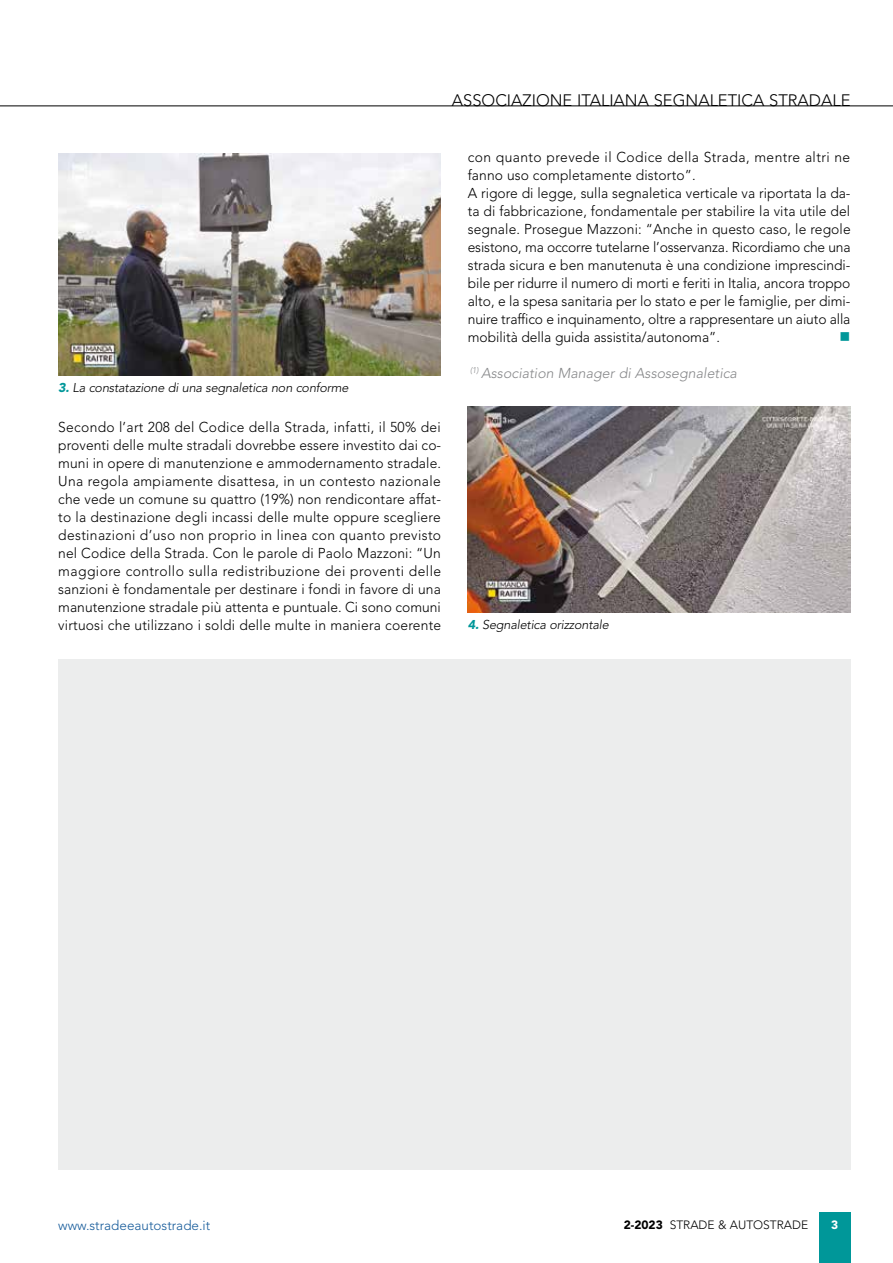
<style>
.page{position:relative;width:893px;height:1263px;background:#fff}
.page>*{position:absolute;margin:0;border:0;box-sizing:border-box;transform-origin:0 0}
.t1{font:300 16.5px "Avenir";color:#000}
.t2{font:15px "Wingdings";color:#009799}
.t3{font:300 14.25px/18px "Avenir";color:#000;text-align:justify}
.t4{font:italic 300 14.25px "Avenir";color:#87888a}
.t5{font:300 13.5px "Avenir";color:#165b9a}
.t6{font:italic 300 12.75px "Avenir";letter-spacing:-.015em;color:#000}
.t7{font:300 12px "Avenir";color:#000}
.t8{font:900 12px "Avenir";color:#fff}
.s1{font-weight:900;color:#009799}
.s2{font-weight:900}
</style>
<div class="page">
<hr style="left:0;top:106px;width:893px;height:1px;background:#000">
<div style="left:819px;top:1212px;width:31px;height:51px;background:#009799"></div>
<img style="left:58px;top:153px;width:383px;height:223px">
<img style="left:468px;top:406px;width:382px;height:206px">
<div style="left:58px;top:659px;width:792px;height:511px;background:#eceded"></div>
<p class="t1" style="left:452px;top:90px;width:400px">ASSOCIAZIONE ITALIANA SEGNALETICA STRADALE</p>
<p class="t6" style="left:58px;top:380px;width:292px"><span class="s1">3.</span> La constatazione di una segnaletica non conforme</p>
<p class="t3" style="left:58px;top:418px;width:384px">Secondo l’art 208 del Codice della Strada, infatti, il 50% dei proventi delle multe stradali dovrebbe essere investito dai co&shy;muni in opere di manutenzione e ammodernamento stradale.<br>Una regola ampiamente disattesa, in un contesto nazionale che vede un comune su quattro (19%) non rendicontare affat&shy;to la destinazione degli incassi delle multe oppure scegliere destinazioni d’uso non proprio in linea con quanto previsto nel Codice della Strada. Con le parole di Paolo Mazzoni: “Un maggiore controllo sulla redistribuzione dei proventi delle sanzioni è fondamentale per destinare i fondi in favore di una manutenzione stradale più attenta e puntuale. Ci sono comuni virtuosi che utilizzano i soldi delle multe in maniera coerente</p>
<p class="t3" style="left:468px;top:148px;width:384px;text-align:left">con quanto prevede il Codice della Strada, mentre altri ne fanno uso completamente distorto”.<br>A rigore di legge, sulla segnaletica verticale va riportata la da&shy;ta di fabbricazione, fondamentale per stabilire la vita utile del segnale. Prosegue Mazzoni: “Anche in questo caso, le regole esistono, ma occorre tutelarne l’osservanza. Ricordiamo che una strada sicura e ben manutenuta è una condizione imprescindi&shy;bile per ridurre il numero di morti e feriti in Italia, ancora troppo alto, e la spesa sanitaria per lo stato e per le famiglie, per dimi&shy;nuire traffico e inquinamento, oltre a rappresentare un aiuto alla mobilità della guida assistita/autonoma”.</p>
<p class="t2" style="left:840px;top:329px;width:12px">■</p>
<p class="t4" style="left:470px;top:365px;width:268px"><sup>(1)</sup> Association Manager di Assosegnaletica</p>
<p class="t6" style="left:468px;top:617px;width:143px"><span class="s1">4.</span> Segnaletica orizzontale</p>
<p class="t5" style="left:58px;top:1217px;width:154px">www.stradeeautostrade.it</p>
<p class="t7" style="left:624px;top:1217px;width:186px"><span class="s2">2-2023</span> STRADE &amp; AUTOSTRADE</p>
<p class="t8" style="left:831px;top:1217px;width:9px">3</p>
</div>
